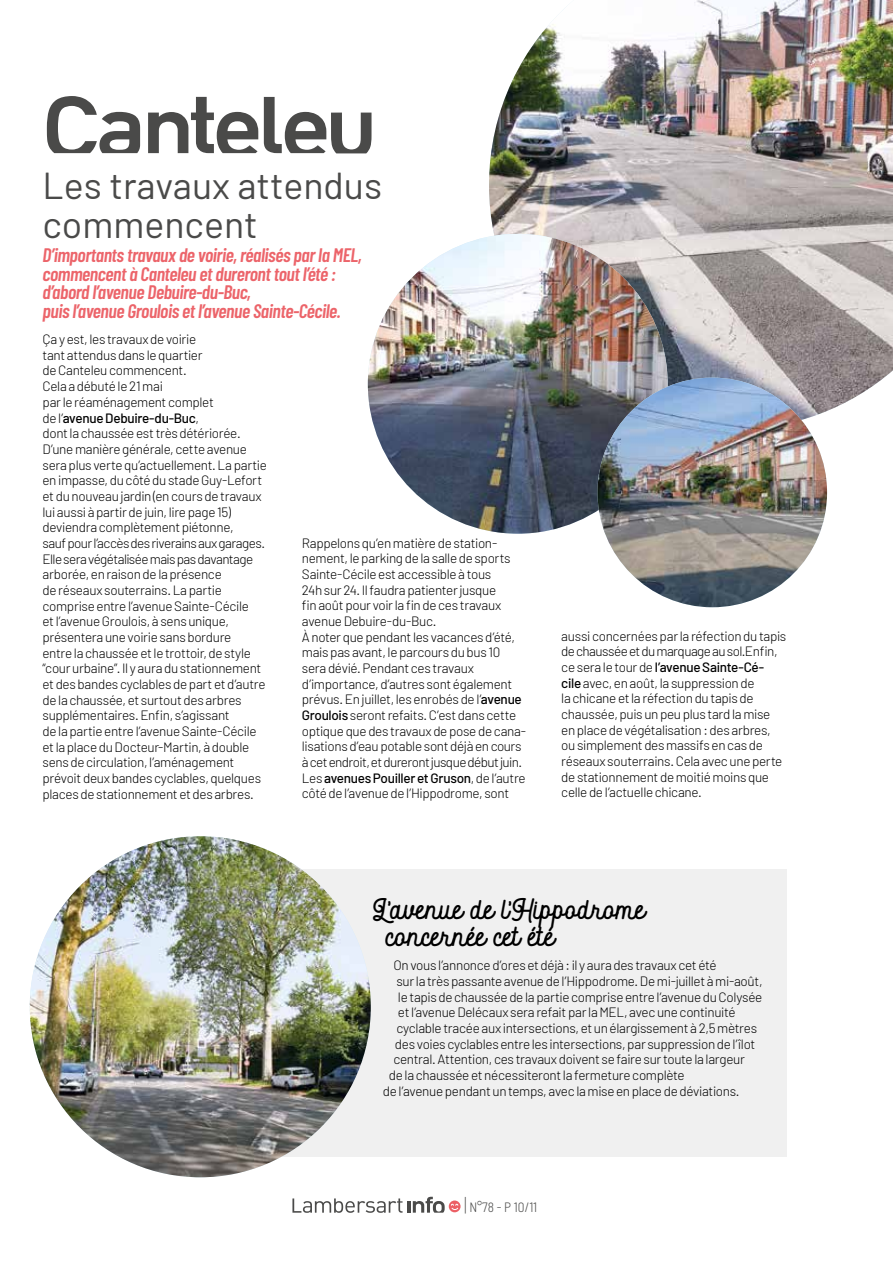
<style>
.page{position:relative;width:893px;height:1263px;background:#fff}
.page>*{position:absolute;margin:0;border:0;box-sizing:border-box;transform-origin:0 0}
.t1{font:700 87.15px "DINCUT";letter-spacing:-.035em;color:#4a4a49}
.t2{font:37.5px/39px "Barlow";color:#4a4a49}
.t3{font:27px/27px "Autoguard 8 Regular";letter-spacing:-.005em;color:#000}
.t4{font:italic 600 19.5px/18.8px "Barlow Condensed";letter-spacing:-.02em;color:#ec646a}
.t5{font:300 13.5px/15.6px "Barlow";letter-spacing:-.025em;color:#000}
.t6{font:300 semi-condensed 13.5px "Barlow";color:#4a4a49}
.s1{font-weight:500}
.s2{font-size:19.5px}
</style>
<div class="page">
<img style="left:489px;top:0;width:404px;height:429px">
<div style="left:174px;top:870px;width:613px;height:287px;background:#f0f0f0"></div>
<img style="left:30px;top:836px;width:341px;height:341px;border-radius:171px">
<img style="left:368px;top:234px;width:300px;height:300px;border-radius:150px">
<img style="left:597px;top:378px;width:230px;height:229px;border-radius:115px">
<svg style="left:292px;top:1197px;width:153px;height:16px"></svg>
<svg style="left:449px;top:1200px;width:12px;height:12px"></svg>
<svg style="left:451px;top:1204px;width:7px;height:6px"></svg>
<h1 class="t1" style="left:43px;top:66px;width:336px">Canteleu</h1>
<h2 class="t2" style="left:43px;top:165px;width:341px">Les travaux attendus commencent</h2>
<h3 class="t4" style="left:43px;top:244px;width:321px">D’importants travaux de voirie, réalisés par la MEL, commencent à Canteleu et dureront tout l’été : d’abord l’avenue Debuire-du-Buc,<br>puis l’avenue Groulois et l’avenue Sainte-Cécile.</h3>
<p class="t5" style="left:43px;top:331px;width:226px">Ça y est, les travaux de voirie<br>tant attendus dans le quartier<br>de Canteleu commencent.<br>Cela a débuté le 21 mai<br>par le réaménagement complet<br>de l’<span class="s1">avenue Debuire-du-Buc</span>,<br>dont la chaussée est très détériorée.<br>D’une manière générale, cette avenue sera plus verte qu’actuellement. La partie en impasse, du côté du stade Guy-Lefort et du nouveau jardin (en cours de travaux lui aussi à partir de juin, lire page 15) deviendra complètement piétonne,<br>sauf pour l’accès des riverains aux garages.<br>Elle sera végétalisée mais pas davantage arborée, en raison de la présence<br>de réseaux souterrains. La partie comprise entre l’avenue Sainte-Cécile<br>et l’avenue Groulois, à sens unique, présentera une voirie sans bordure<br>entre la chaussée et le trottoir, de style “cour urbaine”. Il y aura du stationnement et des bandes cyclables de part et d’autre de la chaussée, et surtout des arbres supplémentaires. Enfin, s’agissant<br>de la partie entre l’avenue Sainte-Cécile et la place du Docteur-Martin, à double sens de circulation, l’aménagement prévoit deux bandes cyclables, quelques places de stationnement et des arbres.</p>
<p class="t5" style="left:302px;top:535px;width:226px">Rappelons qu’en matière de station&shy;nement, le parking de la salle de sports Sainte-Cécile est accessible à tous<br>24h sur 24. Il faudra patienter jusque<br>fin août pour voir la fin de ces travaux avenue Debuire-du-Buc.<br>À noter que pendant les vacances d’été, mais pas avant, le parcours du bus 10 sera dévié. Pendant ces travaux d’importance, d’autres sont également prévus. En juillet, les enrobés de l’<span class="s1">avenue Groulois</span> seront refaits. C’est dans cette optique que des travaux de pose de cana&shy;lisations d’eau potable sont déjà en cours à cet endroit, et dureront jusque début juin.<br>Les <span class="s1">avenues Pouiller et Gruson</span>, de l’autre côté de l’avenue de l’Hippodrome, sont</p>
<p class="t5" style="left:561px;top:628px;width:227px">aussi concernées par la réfection du tapis de chaussée et du marquage au sol.Enfin, ce sera le tour de <span class="s1">l’avenue Sainte-Cé&shy;cile</span> avec, en août, la suppression de<br>la chicane et la réfection du tapis de chaussée, puis un peu plus tard la mise en place de végétalisation : des arbres, ou simplement des massifs en cas de réseaux souterrains. Cela avec une perte de stationnement de moitié moins que celle de l’actuelle chicane.</p>
<h3 class="t3" style="left:386px;top:896px;width:261px;text-indent:-14px">L’avenue de l’Hippodrome concernée cet été</h3>
<p class="t5" style="left:393px;top:957px;width:325px">On vous l’annonce d’ores et déjà : il y aura des travaux cet été</p>
<p class="t5" style="left:396px;top:973px;width:368px">sur la très passante avenue de l’Hippodrome. De mi-juillet à mi-août,</p>
<p class="t5" style="left:398px;top:988px;width:366px">le tapis de chaussée de la partie comprise entre l’avenue du Colysée</p>
<p class="t5" style="left:398px;top:1004px;width:339px">et l’avenue Delécaux sera refait par la MEL, avec une continuité</p>
<p class="t5" style="left:396px;top:1020px;width:362px">cyclable tracée aux intersections, et un élargissement à 2,5 mètres</p>
<p class="t5" style="left:395px;top:1035px;width:362px">des voies cyclables entre les intersections, par suppression de l’îlot</p>
<p class="t5" style="left:393px;top:1051px;width:353px">central. Attention, ces travaux doivent se faire sur toute la largeur</p>
<p class="t5" style="left:389px;top:1067px;width:297px">de la chaussée et nécessiteront la fermeture complète</p>
<p class="t5" style="left:383px;top:1082px;width:358px">de l’avenue pendant un temps, avec la mise en place de déviations.</p>
<p class="t6" style="left:465px;top:1198px;width:74px"><span class="s2">|</span> N°78 - P 10/11</p>
</div>
